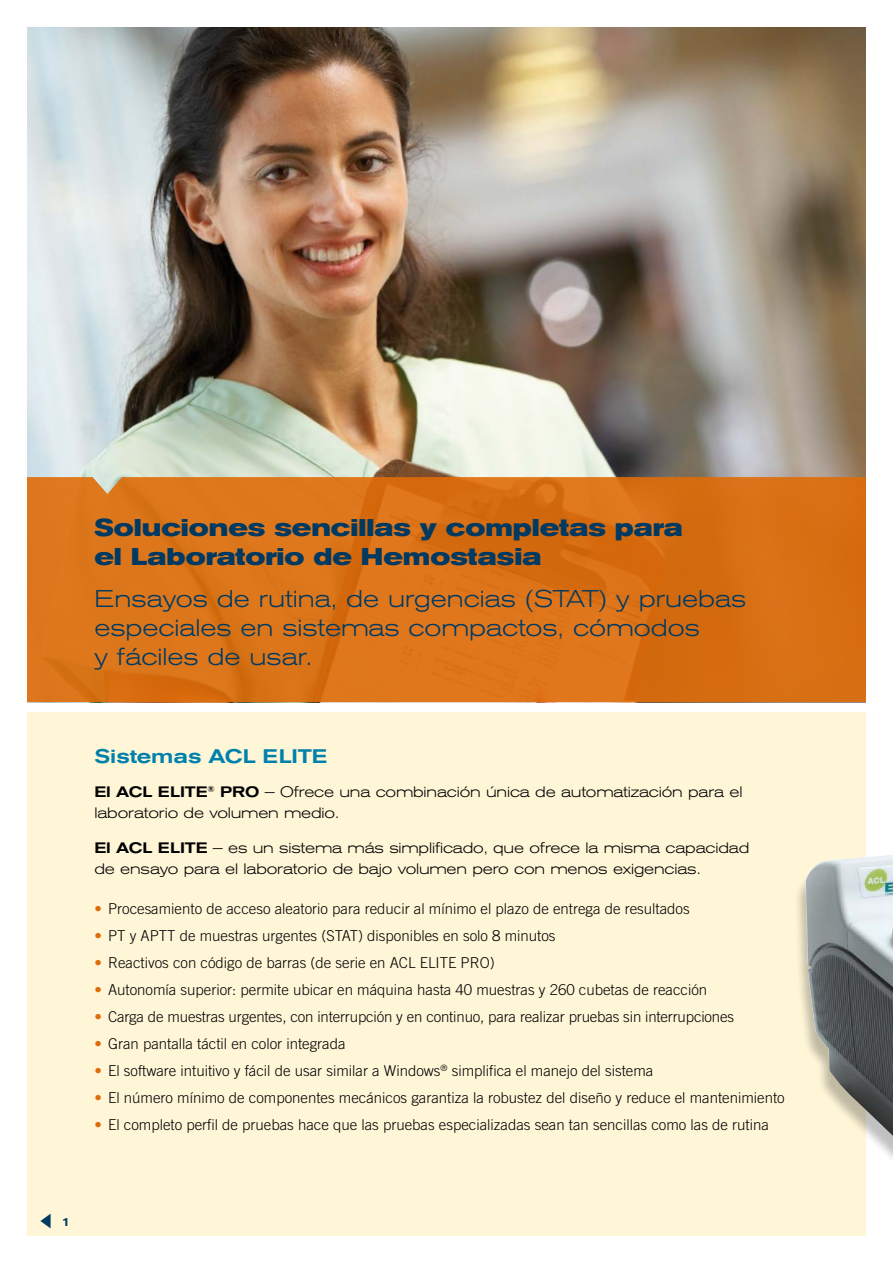
<style>
.page{position:relative;width:893px;height:1263px;background:#fff}
.page>*{position:absolute;margin:0;border:0;box-sizing:border-box;transform-origin:0 0}
.t1{font:300 24px/28.8px "Akzidenz Grot Ext BQ";color:#003a62}
.t2{font:700 24px/28.8px "Akzidenz Grot Ext BQ";color:#003a62}
.t3{font:500 19.5px "Akzidenz Grot Ext BQ";letter-spacing:-.01em;color:#0081ac}
.t4{font:300 15px "Trade Gothic";color:#000}
.t5{font:300 15px/21px "Akzidenz Grot Ext BQ";letter-spacing:-.01em;color:#000}
.t6{font:500 12px "Akzidenz Grot Ext BQ";color:#003a62}
.s1{font-weight:500}
.s2{color:#e06c08}
</style>
<div class="page">
<div style="left:27px;top:713px;width:839px;height:523px;background:#fff6d8"></div>
<img style="left:27px;top:27px;width:839px;height:450px">
<svg style="left:27px;top:477px;width:839px;height:225px;background:#da7217"></svg>
<div style="left:793px;top:554px;width:100px;height:709px;background:#000;opacity:.25"></div>
<img style="left:805px;top:855px;width:88px;height:281px">
<h1 class="t2" style="left:94px;top:514px;width:590px">Soluciones sencillas y completas para el Laboratorio de Hemostasia</h1>
<h1 class="t1" style="left:94px;top:585px;width:653px">Ensayos de rutina, de urgencias (STAT) y pruebas especiales en sistemas compactos, cómodos<br>y fáciles de usar.</h1>
<h2 class="t3" style="left:94px;top:744px;width:234px">Sistemas ACL ELITE</h2>
<p class="t5" style="left:94px;top:782px;width:650px"><span class="s1">El ACL ELITE</span><sup>®</sup> <span class="s1">PRO</span> — Ofrece una combinación única de automatización para el laboratorio de volumen medio.</p>
<p class="t5" style="left:94px;top:837px;width:656px"><span class="s1">El ACL ELITE</span> — es un sistema más simplificado, que ofrece la misma capacidad de ensayo para el laboratorio de bajo volumen pero con menos exigencias.</p>
<p class="t4" style="left:94px;top:900px;width:597px"><span class="s2">•</span> Procesamiento de acceso aleatorio para reducir al mínimo el plazo de entrega de resultados</p>
<p class="t4" style="left:94px;top:927px;width:463px"><span class="s2">•</span> PT y APTT de muestras urgentes (STAT) disponibles en solo 8 minutos</p>
<p class="t4" style="left:94px;top:954px;width:402px"><span class="s2">•</span> Reactivos con código de barras (de serie en ACL ELITE PRO)</p>
<p class="t4" style="left:94px;top:981px;width:614px"><span class="s2">•</span> Autonomía superior: permite ubicar en máquina hasta 40 muestras y 260 cubetas de reacción</p>
<p class="t4" style="left:94px;top:1008px;width:641px"><span class="s2">•</span> Carga de muestras urgentes, con interrupción y en continuo, para realizar pruebas sin interrupciones</p>
<p class="t4" style="left:94px;top:1035px;width:253px"><span class="s2">•</span> Gran pantalla táctil en color integrada</p>
<p class="t4" style="left:94px;top:1062px;width:560px"><span class="s2">•</span> El software intuitivo y fácil de usar similar a Windows<sup>®</sup> simplifica el manejo del sistema</p>
<p class="t4" style="left:95px;top:1089px;width:692px"><span class="s2">•</span> El número mínimo de componentes mecánicos garantiza la robustez del diseño y reduce el mantenimiento</p>
<p class="t4" style="left:95px;top:1116px;width:676px"><span class="s2">•</span> El completo perfil de pruebas hace que las pruebas especializadas sean tan sencillas como las de rutina</p>
<p class="t6" style="left:62px;top:1215px;width:10px">1</p>
</div>
